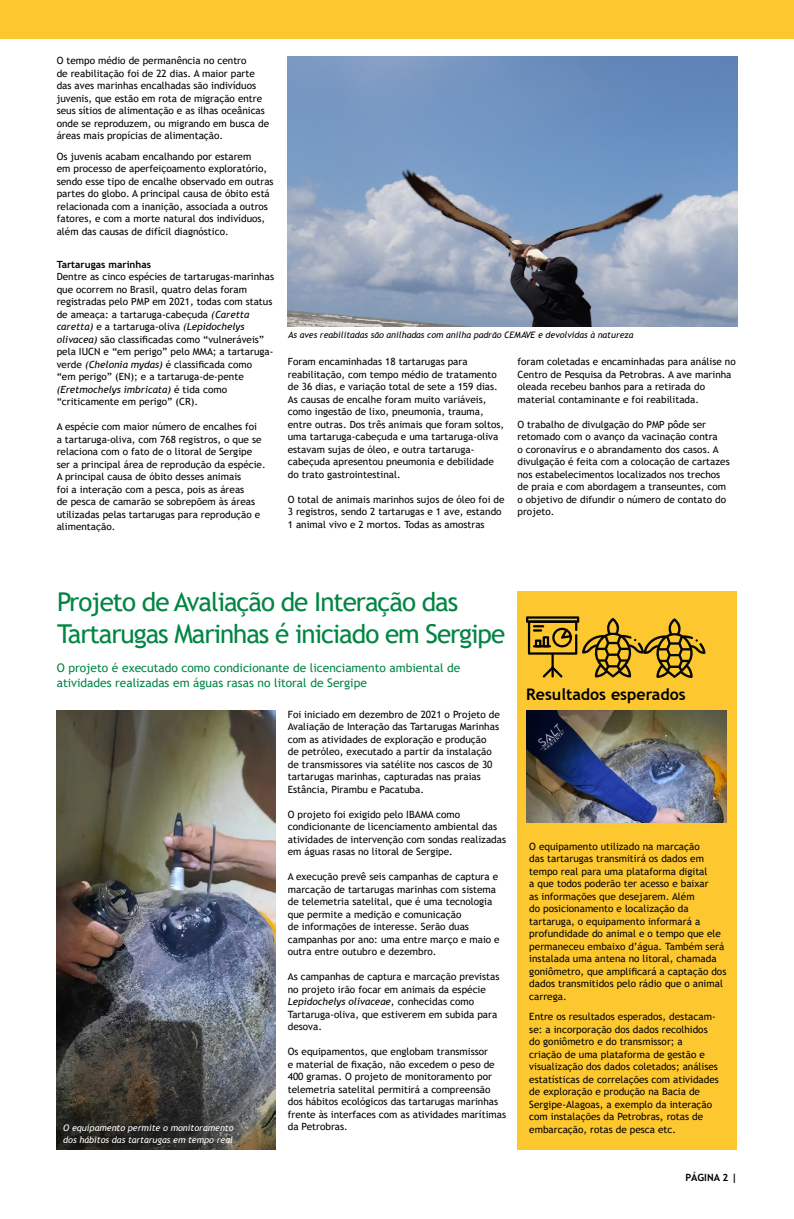
<style>
.page{position:relative;width:794px;height:1219px;background:#fff}
.page>*{position:absolute;margin:0;border:0;box-sizing:border-box;transform-origin:0 0}
.t1{font:26px/32px "Trebuchet MS";letter-spacing:-.04em;color:#008542}
.t2{font:700 16px "Trebuchet MS";color:#000}
.t3{font:11.9px/15px "Trebuchet MS";color:#008542}
.t4{font:10px/12.5px "Trebuchet MS";color:#000}
.t5{font:700 10px "Trebuchet MS";color:#000}
.t6{font:9.9px/12.5px "Trebuchet MS";color:#000}
.t7{font:700 9.9px "Trebuchet MS";color:#000}
.t8{font:italic 9px/12px "Trebuchet MS";color:#fff}
.t9{font:italic 8.9px "Trebuchet MS";color:#000}
.s1{font-style:italic}
</style>
<div class="page">
<div style="left:0;top:0;width:794px;height:39px;background:#fdc82f"></div>
<img style="left:288px;top:57px;width:449px;height:269px">
<img style="left:57px;top:710px;width:218px;height:440px">
<div style="left:517px;top:592px;width:220px;height:558px;background:#fdc82f"></div>
<img style="left:526px;top:710px;width:201px;height:113px">
<svg style="left:526px;top:616px;width:179px;height:62px"></svg>
<p class="t4" style="left:57px;top:54px;width:214px">O tempo médio de permanência no centro<br>de reabilitação foi de 22 dias. A maior parte das aves marinhas encalhadas são indivíduos juvenis, que estão em rota de migração entre seus sítios de alimentação e as ilhas oceânicas onde se reproduzem, ou migrando em busca de áreas mais propícias de alimentação.</p>
<p class="t4" style="left:57px;top:150px;width:218px">Os juvenis acabam encalhando por estarem<br>em processo de aperfeiçoamento exploratório, sendo esse tipo de encalhe observado em outras partes do globo. A principal causa de óbito está relacionada com a inanição, associada a outros fatores, e com a morte natural dos indivíduos, além das causas de difícil diagnóstico.</p>
<p class="t7" style="left:57px;top:258px;width:96px">Tartarugas marinhas</p>
<p class="t6" style="left:57px;top:270px;width:219px">Dentre as cinco espécies de tartarugas-marinhas que ocorrem no Brasil, quatro delas foram registradas pelo PMP em 2021, todas com status de ameaça: a tartaruga-cabeçuda <span class="s1">(Caretta caretta)</span> e a tartaruga-oliva <span class="s1">(Lepidochelys olivacea)</span> são classificadas como “vulneráveis” pela IUCN e “em perigo” pelo MMA; a tartaruga&shy;verde <span class="s1">(Chelonia mydas)</span> é classificada como<br>“em perigo” (EN); e a tartaruga-de-pente <span class="s1">(Eretmochelys imbricata)</span> é tida como “criticamente em perigo” (CR).</p>
<p class="t6" style="left:57px;top:420px;width:210px">A espécie com maior número de encalhes foi<br>a tartaruga-oliva, com 768 registros, o que se relaciona com o fato de o litoral de Sergipe ser a principal área de reprodução da espécie.<br>A principal causa de óbito desses animais<br>foi a interação com a pesca, pois as áreas<br>de pesca de camarão se sobrepõem às áreas utilizadas pelas tartarugas para reprodução e alimentação.</p>
<p class="t9" style="left:288px;top:329px;width:347px">As aves reabilitadas são anilhadas com anilha padrão CEMAVE e devolvidas à natureza</p>
<p class="t6" style="left:288px;top:355px;width:218px">Foram encaminhadas 18 tartarugas para reabilitação, com tempo médio de tratamento de 36 dias, e variação total de sete a 159 dias.<br>As causas de encalhe foram muito variáveis, como ingestão de lixo, pneumonia, trauma, entre outras. Dos três animais que foram soltos, uma tartaruga-cabeçuda e uma tartaruga-oliva estavam sujas de óleo, e outra tartaruga&shy;cabeçuda apresentou pneumonia e debilidade do trato gastrointestinal.</p>
<p class="t6" style="left:288px;top:493px;width:218px">O total de animais marinhos sujos de óleo foi de<br>3 registros, sendo 2 tartarugas e 1 ave, estando<br>1 animal vivo e 2 mortos. Todas as amostras</p>
<p class="t6" style="left:517px;top:356px;width:220px">foram coletadas e encaminhadas para análise no Centro de Pesquisa da Petrobras. A ave marinha oleada recebeu banhos para a retirada do material contaminante e foi reabilitada.</p>
<p class="t6" style="left:517px;top:418px;width:214px">O trabalho de divulgação do PMP pôde ser retomado com o avanço da vacinação contra<br>o coronavírus e o abrandamento dos casos. A divulgação é feita com a colocação de cartazes nos estabelecimentos localizados nos trechos de praia e com abordagem a transeuntes, com o objetivo de difundir o número de contato do projeto.</p>
<h1 class="t1" style="left:57px;top:586px;width:450px">Projeto de Avaliação de Interação das<br>Tartarugas Marinhas é iniciado em Sergipe</h1>
<p class="t3" style="left:57px;top:660px;width:405px">O projeto é executado como condicionante de licenciamento ambiental de atividades realizadas em águas rasas no litoral de Sergipe</p>
<p class="t8" style="left:63px;top:1122px;width:172px">O equipamento permite o monitoramento dos hábitos das tartarugas em tempo real</p>
<p class="t4" style="left:288px;top:708px;width:214px">Foi iniciado em dezembro de 2021 o Projeto de Avaliação de Interação das Tartarugas Marinhas com as atividades de exploração e produção de petróleo, executado a partir da instalação de transmissores via satélite nos cascos de 30 tartarugas marinhas, capturadas nas praias Estância, Pirambu e Pacatuba.</p>
<p class="t4" style="left:288px;top:808px;width:220px">O projeto foi exigido pelo IBAMA como condicionante de licenciamento ambiental das atividades de intervenção com sondas realizadas em águas rasas no litoral de Sergipe.</p>
<p class="t4" style="left:288px;top:870px;width:213px">A execução prevê seis campanhas de captura e marcação de tartarugas marinhas com sistema de telemetria satelital, que é uma tecnologia que permite a medição e comunicação<br>de informações de interesse. Serão duas campanhas por ano: uma entre março e maio e outra entre outubro e dezembro.</p>
<p class="t4" style="left:288px;top:970px;width:213px">As campanhas de captura e marcação previstas no projeto irão focar em animais da espécie <span class="s1">Lepidochelys olivaceae</span>, conhecidas como Tartaruga-oliva, que estiverem em subida para desova.</p>
<p class="t4" style="left:288px;top:1045px;width:220px">Os equipamentos, que englobam transmissor<br>e material de fixação, não excedem o peso de 400 gramas. O projeto de monitoramento por telemetria satelital permitirá a compreensão dos hábitos ecológicos das tartarugas marinhas frente às interfaces com as atividades marítimas da Petrobras.</p>
<h2 class="t2" style="left:526px;top:684px;width:161px">Resultados esperados</h2>
<p class="t4" style="left:529px;top:840px;width:199px">O equipamento utilizado na marcação<br>das tartarugas transmitirá os dados em tempo real para uma plataforma digital<br>a que todos poderão ter acesso e baixar<br>as informações que desejarem. Além<br>do posicionamento e localização da tartaruga, o equipamento informará a profundidade do animal e o tempo que ele permaneceu embaixo d’água. Também será instalada uma antena no litoral, chamada goniômetro, que amplificará a captação dos dados transmitidos pelo rádio que o animal carrega.</p>
<p class="t4" style="left:529px;top:1010px;width:191px">Entre os resultados esperados, destacam&shy;se: a incorporação dos dados recolhidos do goniômetro e do transmissor; a<br>criação de uma plataforma de gestão e visualização dos dados coletados; análises estatísticas de correlações com atividades de exploração e produção na Bacia de Sergipe-Alagoas, a exemplo da interação com instalações da Petrobras, rotas de embarcação, rotas de pesca etc.</p>
<p class="t5" style="left:685px;top:1171px;width:53px">PÁGINA 2 |</p>
</div>
